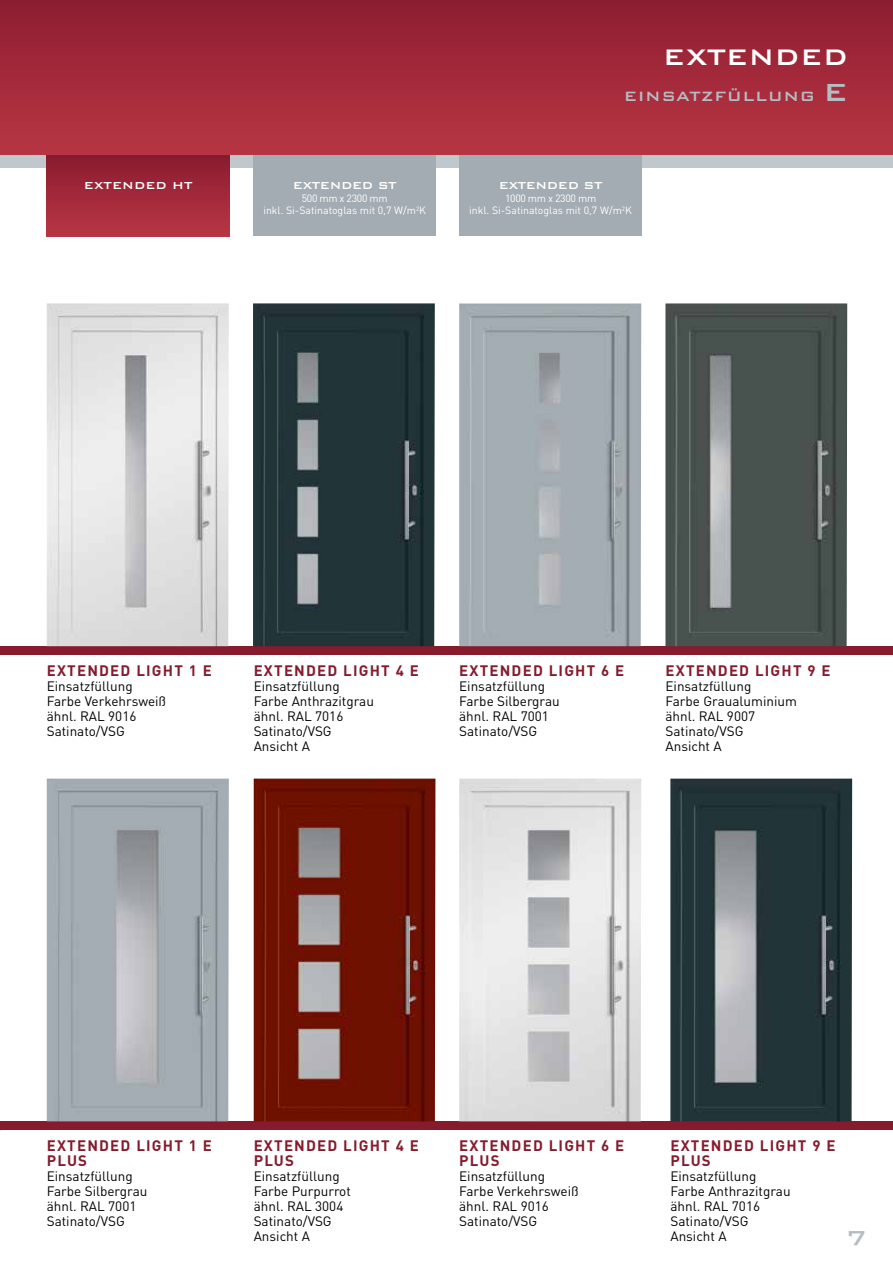
<style>
.page{position:relative;width:893px;height:1263px;background:#fff}
.page>*{position:absolute;margin:0;border:0;box-sizing:border-box;transform-origin:0 0}
.t1{font:500 30px "Bank Gothic BT";color:#fff}
.t2{font:500 27px "Bank Gothic BT";color:#b5bdc2}
.t3{font:500 18px "Bank Gothic BT";letter-spacing:.03em;color:#b5bdc2}
.t4{font:700 15px/15px "DIN";letter-spacing:.08em;color:#861b2e}
.t5{font:13.5px/15px "DIN";color:#000}
.t6{font:500 13.5px "Bank Gothic BT";letter-spacing:-.03em;color:#fff}
.t7{font:500 13.5px "Bank Gothic BT";color:#fff}
.t8{font:10.5px/12.6px "DIN Pro";color:#fff;text-align:center}
.s1{font-size:33px}
</style>
<div class="page">
<div style="left:0;top:0;width:893px;height:160px;background:linear-gradient(to bottom,#8d1e31,#b93644)"></div>
<div style="left:0;top:156px;width:893px;height:12px;background:#c0c7cd"></div>
<div style="left:0;top:646px;width:893px;height:9px;background:#861b2e"></div>
<div style="left:0;top:1121px;width:893px;height:9px;background:#861b2e"></div>
<img style="left:47px;top:303px;width:182px;height:343px">
<img style="left:253px;top:303px;width:182px;height:343px">
<div style="left:47px;top:156px;width:183px;height:80px;background:linear-gradient(to bottom,#891c2f,#b93643)"></div>
<div style="left:253px;top:156px;width:183px;height:80px;background:#a3acb2"></div>
<div style="left:459px;top:156px;width:183px;height:80px;background:#a3acb2"></div>
<img style="left:459px;top:303px;width:182px;height:343px">
<img style="left:665px;top:303px;width:182px;height:343px">
<img style="left:459px;top:778px;width:182px;height:343px">
<img style="left:47px;top:778px;width:182px;height:343px">
<img style="left:254px;top:778px;width:181px;height:343px">
<img style="left:670px;top:778px;width:182px;height:343px">
<p class="t7" style="left:84px;top:178px;width:110px">EXTENDED HT</p>
<p class="t6" style="left:293px;top:178px;width:105px">EXTENDED ST</p>
<p class="t8" style="left:263px;top:191px;width:164px">500 mm x 2300 mm<br>inkl. Si-Satinatoglas mit 0,7 W/m<sup>2</sup>K</p>
<h1 class="t1" style="left:663px;top:41px;width:187px">EXTENDED</h1>
<h3 class="t3" style="left:624px;top:87px;width:226px">EINSATZFÜLLUNG <span class="s1">E</span></h3>
<p class="t6" style="left:499px;top:178px;width:105px">EXTENDED ST</p>
<p class="t8" style="left:469px;top:191px;width:164px">1000 mm x 2300 mm<br>inkl. Si-Satinatoglas mit 0,7 W/m<sup>2</sup>K</p>
<p class="t4" style="left:47px;top:662px;width:167px">EXTENDED LIGHT 1 E</p>
<p class="t5" style="left:47px;top:678px;width:121px">Einsatzfüllung<br>Farbe Verkehrsweiß ähnl. RAL 9016<br>Satinato/VSG</p>
<p class="t4" style="left:254px;top:662px;width:167px">EXTENDED LIGHT 4 E</p>
<p class="t5" style="left:254px;top:678px;width:122px">Einsatzfüllung<br>Farbe Anthrazitgrau ähnl. RAL 7016<br>Satinato/VSG<br>Ansicht A</p>
<p class="t4" style="left:459px;top:662px;width:167px">EXTENDED LIGHT 6 E</p>
<p class="t5" style="left:459px;top:678px;width:102px">Einsatzfüllung<br>Farbe Silbergrau ähnl. RAL 7001<br>Satinato/VSG</p>
<p class="t4" style="left:665px;top:662px;width:167px">EXTENDED LIGHT 9 E</p>
<p class="t5" style="left:665px;top:678px;width:133px">Einsatzfüllung<br>Farbe Graualuminium ähnl. RAL 9007<br>Satinato/VSG<br>Ansicht A</p>
<p class="t4" style="left:47px;top:1137px;width:167px">EXTENDED LIGHT 1 E<br>PLUS</p>
<p class="t5" style="left:47px;top:1168px;width:102px">Einsatzfüllung<br>Farbe Silbergrau ähnl. RAL 7001<br>Satinato/VSG</p>
<p class="t4" style="left:254px;top:1137px;width:167px">EXTENDED LIGHT 4 E<br>PLUS</p>
<p class="t5" style="left:254px;top:1168px;width:99px">Einsatzfüllung<br>Farbe Purpurrot ähnl. RAL 3004<br>Satinato/VSG<br>Ansicht A</p>
<p class="t4" style="left:459px;top:1137px;width:167px">EXTENDED LIGHT 6 E<br>PLUS</p>
<p class="t5" style="left:459px;top:1168px;width:121px">Einsatzfüllung<br>Farbe Verkehrsweiß ähnl. RAL 9016<br>Satinato/VSG</p>
<p class="t4" style="left:670px;top:1137px;width:167px">EXTENDED LIGHT 9 E<br>PLUS</p>
<p class="t5" style="left:670px;top:1168px;width:122px">Einsatzfüllung<br>Farbe Anthrazitgrau ähnl. RAL 7016<br>Satinato/VSG<br>Ansicht A</p>
<h2 class="t2" style="left:846px;top:1224px;width:22px">7</h2>
</div>
